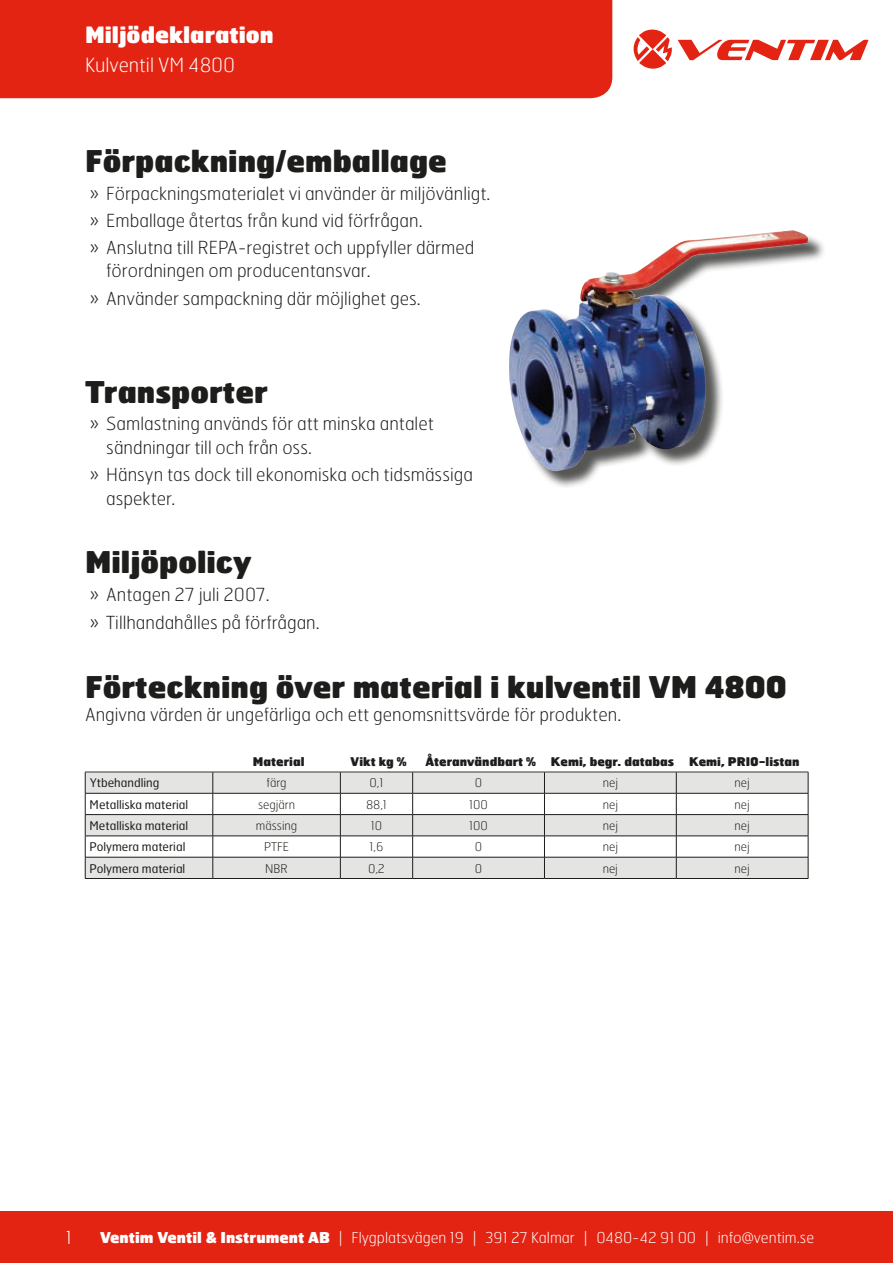
<style>
.page{position:relative;width:893px;height:1263px;background:#fff}
.page>*{position:absolute;margin:0;border:0;box-sizing:border-box;transform-origin:0 0}
.t1{font:900 30px "Hermes FB";color:#1d1d1b}
.t2{font:900 22.5px "Hermes FB";color:#fff}
.t3{font:100 19.5px "Hermes FB";color:#fff}
.t4{font:100 18px/27.2px "Hermes FB";color:#1d1d1b}
.t5{font:100 18px "Hermes FB";color:#fff}
.t6{font:100 15px "Hermes FB";color:#fff}
.t7{font:12px "Hermes FB";color:#1d1d1b}
.t8{font:100 12px "Hermes FB";color:#1d1d1b}
.t9{font:900 12px "Hermes FB";color:#1d1d1b}
.s1{font-weight:900}
</style>
<div class="page">
<div style="left:0;top:0;width:612px;height:98px;background:#e42413"></div>
<svg style="left:634px;top:30px;width:38px;height:39px"></svg>
<svg style="left:678px;top:40px;width:190px;height:20px"></svg>
<div style="left:0;top:1212px;width:893px;height:51px;background:#e42413"></div>
<svg style="left:86px;top:773px;width:722px;height:105px;fill:#e4e4e3"></svg>
<hr style="left:85px;top:793px;width:64px;height:1px;background:#1d1d1b">
<hr style="left:149px;top:793px;width:64px;height:1px;background:#1d1d1b">
<hr style="left:213px;top:793px;width:127px;height:1px;background:#1d1d1b">
<hr style="left:340px;top:793px;width:73px;height:1px;background:#1d1d1b">
<hr style="left:413px;top:793px;width:131px;height:1px;background:#1d1d1b">
<hr style="left:544px;top:793px;width:132px;height:1px;background:#1d1d1b">
<hr style="left:676px;top:793px;width:132px;height:1px;background:#1d1d1b">
<hr style="left:85px;top:814px;width:64px;height:1px;background:#1d1d1b">
<hr style="left:149px;top:814px;width:64px;height:1px;background:#1d1d1b">
<hr style="left:213px;top:814px;width:127px;height:1px;background:#1d1d1b">
<hr style="left:340px;top:814px;width:73px;height:1px;background:#1d1d1b">
<hr style="left:413px;top:814px;width:131px;height:1px;background:#1d1d1b">
<hr style="left:544px;top:814px;width:132px;height:1px;background:#1d1d1b">
<hr style="left:676px;top:814px;width:132px;height:1px;background:#1d1d1b">
<hr style="left:85px;top:836px;width:64px;height:1px;background:#1d1d1b">
<hr style="left:149px;top:836px;width:64px;height:1px;background:#1d1d1b">
<hr style="left:213px;top:836px;width:127px;height:1px;background:#1d1d1b">
<hr style="left:340px;top:836px;width:73px;height:1px;background:#1d1d1b">
<hr style="left:413px;top:836px;width:131px;height:1px;background:#1d1d1b">
<hr style="left:544px;top:836px;width:132px;height:1px;background:#1d1d1b">
<hr style="left:676px;top:836px;width:132px;height:1px;background:#1d1d1b">
<hr style="left:85px;top:857px;width:64px;height:1px;background:#1d1d1b">
<svg style="left:85px;top:773px;width:1px;height:105px"></svg>
<hr style="left:149px;top:857px;width:64px;height:1px;background:#1d1d1b">
<hr style="left:213px;top:857px;width:127px;height:1px;background:#1d1d1b">
<svg style="left:213px;top:773px;width:1px;height:105px"></svg>
<hr style="left:340px;top:857px;width:73px;height:1px;background:#1d1d1b">
<svg style="left:340px;top:773px;width:1px;height:105px"></svg>
<hr style="left:413px;top:857px;width:131px;height:1px;background:#1d1d1b">
<svg style="left:412px;top:773px;width:1px;height:105px"></svg>
<hr style="left:544px;top:857px;width:132px;height:1px;background:#1d1d1b">
<svg style="left:544px;top:773px;width:1px;height:105px"></svg>
<hr style="left:676px;top:857px;width:132px;height:1px;background:#1d1d1b">
<svg style="left:676px;top:773px;width:1px;height:105px"></svg>
<svg style="left:808px;top:772px;width:1px;height:106px"></svg>
<hr style="left:85px;top:878px;width:64px;height:1px;background:#1d1d1b">
<hr style="left:149px;top:878px;width:64px;height:1px;background:#1d1d1b">
<hr style="left:213px;top:878px;width:127px;height:1px;background:#1d1d1b">
<hr style="left:340px;top:878px;width:73px;height:1px;background:#1d1d1b">
<hr style="left:413px;top:878px;width:131px;height:1px;background:#1d1d1b">
<hr style="left:544px;top:878px;width:132px;height:1px;background:#1d1d1b">
<hr style="left:676px;top:878px;width:132px;height:1px;background:#1d1d1b">
<hr style="left:85px;top:772px;width:64px;height:1px;background:#373736">
<hr style="left:149px;top:772px;width:64px;height:1px;background:#373736">
<hr style="left:213px;top:772px;width:127px;height:1px;background:#373736">
<hr style="left:340px;top:772px;width:73px;height:1px;background:#373736">
<hr style="left:413px;top:772px;width:131px;height:1px;background:#373736">
<hr style="left:544px;top:772px;width:132px;height:1px;background:#373736">
<hr style="left:676px;top:772px;width:132px;height:1px;background:#373736">
<div style="left:511px;top:233px;width:315px;height:257px;background:#1d1d1b;opacity:.75"></div>
<img style="left:509px;top:230px;width:299px;height:242px">
<p class="t2" style="left:85px;top:20px;width:190px">Miljödeklaration</p>
<p class="t3" style="left:85px;top:52px;width:152px">Kulventil VM 4800</p>
<h1 class="t1" style="left:85px;top:141px;width:363px">Förpackning/emballage</h1>
<p class="t4" style="left:89px;top:179px;width:402px">» Förpackningsmaterialet vi använder är miljövänligt. » Emballage återtas från kund vid förfrågan.<br>» Anslutna till REPA-registret och uppfyller därmed</p>
<p class="t4" style="left:89px;top:255px;width:333px;line-height:28.5px;text-indent:17px">förordningen om producentansvar.<br>» Använder sampackning där möjlighet ges.</p>
<h1 class="t1" style="left:85px;top:371px;width:184px">Transporter</h1>
<p class="t4" style="left:106px;top:411px;width:329px;line-height:23.4px;text-indent:-17px">» Samlastning används för att minska antalet sändningar till och från oss.</p>
<p class="t4" style="left:106px;top:462px;width:368px;line-height:23.4px;text-indent:-17px">» Hänsyn tas dock till ekonomiska och tidsmässiga aspekter.</p>
<h1 class="t1" style="left:85px;top:542px;width:168px">Miljöpolicy</h1>
<p class="t4" style="left:89px;top:580px;width:232px;line-height:27.6px">» Antagen 27 juli 2007.<br>» Tillhandahålles på förfrågan.</p>
<h1 class="t1" style="left:85px;top:666px;width:703px">Förteckning över material i kulventil VM 4800</h1>
<p class="t4" style="left:85px;top:700px;width:538px">Angivna värden är ungefärliga och ett genomsnittsvärde för produkten.</p>
<p class="t9" style="left:253px;top:753px;width:53px">Material</p>
<p class="t9" style="left:351px;top:753px;width:58px">Vikt kg %</p>
<p class="t9" style="left:425px;top:753px;width:250px">Återanvändbart % Kemi, begr. databas</p>
<p class="t9" style="left:689px;top:753px;width:112px">Kemi, PRIO-listan</p>
<p class="t7" style="left:90px;top:775px;width:71px">Ytbehandling</p>
<p class="t8" style="left:266px;top:775px;width:22px">färg</p>
<p class="t8" style="left:369px;top:775px;width:15px">0,1</p>
<p class="t8" style="left:475px;top:775px;width:9px">0</p>
<p class="t8" style="left:603px;top:775px;width:17px">nej</p>
<p class="t8" style="left:735px;top:775px;width:17px">nej</p>
<p class="t7" style="left:90px;top:797px;width:100px">Metalliska material</p>
<p class="t8" style="left:258px;top:797px;width:39px">segjärn</p>
<p class="t8" style="left:366px;top:797px;width:22px">88,1</p>
<p class="t8" style="left:469px;top:797px;width:20px">100</p>
<p class="t8" style="left:603px;top:797px;width:17px">nej</p>
<p class="t8" style="left:735px;top:797px;width:17px">nej</p>
<p class="t7" style="left:90px;top:818px;width:100px">Metalliska material</p>
<p class="t8" style="left:256px;top:818px;width:43px">mässing</p>
<p class="t8" style="left:371px;top:818px;width:13px">10</p>
<p class="t8" style="left:469px;top:818px;width:20px">100</p>
<p class="t8" style="left:603px;top:818px;width:17px">nej</p>
<p class="t8" style="left:734px;top:818px;width:17px">nej</p>
<p class="t7" style="left:90px;top:839px;width:97px">Polymera material</p>
<p class="t8" style="left:264px;top:839px;width:26px">PTFE</p>
<p class="t8" style="left:369px;top:839px;width:15px">1,6</p>
<p class="t8" style="left:475px;top:839px;width:9px">0</p>
<p class="t8" style="left:603px;top:839px;width:17px">nej</p>
<p class="t8" style="left:734px;top:839px;width:17px">nej</p>
<p class="t7" style="left:90px;top:860px;width:97px">Polymera material</p>
<p class="t8" style="left:265px;top:860px;width:24px">NBR</p>
<p class="t8" style="left:368px;top:860px;width:18px">0,2</p>
<p class="t8" style="left:475px;top:860px;width:9px">0</p>
<p class="t8" style="left:603px;top:860px;width:17px">nej</p>
<p class="t8" style="left:734px;top:860px;width:17px">nej</p>
<p class="t5" style="left:66px;top:1226px;width:8px">1</p>
<p class="t6" style="left:100px;top:1228px;width:716px"><span class="s1">Ventim Ventil &amp; Instrument AB</span> | Flygplatsvägen 19 | 391 27 Kalmar | 0480-42 91 00 | info@ventim.se</p>
</div>
